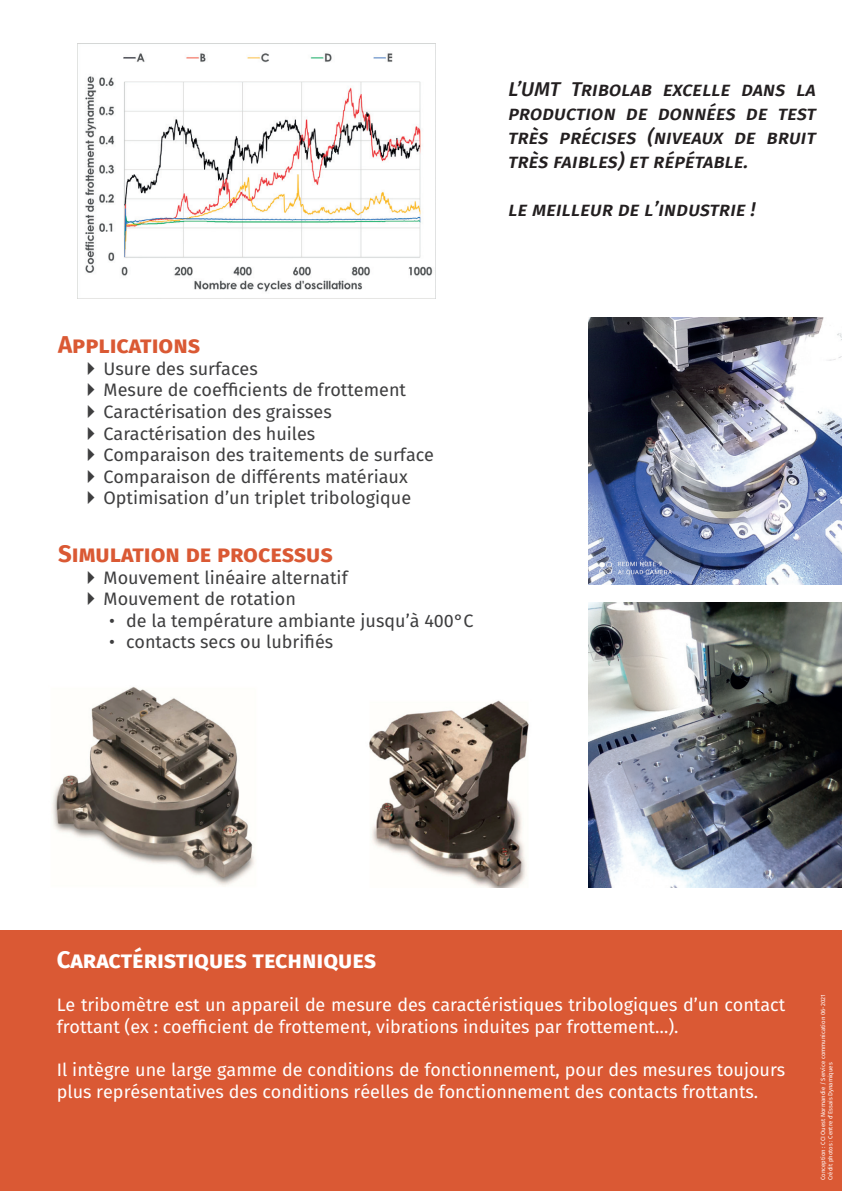
<style>
.page{position:relative;width:842px;height:1191px;background:#fff}
.page>*{position:absolute;margin:0;border:0;box-sizing:border-box;transform-origin:0 0}
.t1{font:700 24px "Fira Sans";color:#da5934}
.t2{font:700 24px "Fira Sans";color:#fff}
.t3{font:italic 500 20px/24px "Fira Sans";color:#231f20;text-align:justify}
.t4{font:18px/21.6px "Fira Sans";color:#3e3e3f}
.t5{font:18px/21.6px "Fira Sans";color:#fff}
.t6{font:6px/7.2px "Fira Sans";color:#fff}
</style>
<div class="page">
<div style="left:0;top:930px;width:842px;height:261px;background:#da5934"></div>
<img style="left:588px;top:317px;width:254px;height:267px">
<img style="left:78px;top:44px;width:358px;height:255px">
<img style="left:588px;top:603px;width:254px;height:284px">
<img style="left:369px;top:700px;width:160px;height:187px">
<img style="left:52px;top:687px;width:203px;height:199px">
<p class="t3" style="left:507px;top:76px;width:314px">L’UMT Tribolab excelle dans la production de données de test très précises (niveaux de bruit très faibles)etrépétable.</p>
<p class="t3" style="left:507px;top:196px;width:254px">lemeilleur del’industrie!</p>
<h1 class="t1" style="left:58px;top:324px;width:144px">Applications</h1>
<p class="t4" style="left:103px;top:357px;width:332px">Usure des surfaces<br>Mesure de coefficients de frottement Caractérisation des graisses Caractérisation des huiles<br>Comparaison des traitements de surface Comparaison de différents matériaux Optimisation d’un triplet tribologique</p>
<h1 class="t1" style="left:58px;top:533px;width:276px">Simulation de processus</h1>
<p class="t4" style="left:103px;top:566px;width:246px">Mouvement linéaire alternatif<br>Mouvement de rotation</p>
<p class="t4" style="left:109px;top:609px;width:366px">• de la température ambiante jusqu’à 400°C</p>
<p class="t4" style="left:109px;top:631px;width:226px">• contacts secs ou lubrifiés</p>
<h1 class="t2" style="left:57px;top:939px;width:321px">Caractéristiques techniques</h1>
<p class="t5" style="left:57px;top:994px;width:730px">Le tribomètre est un appareil de mesure des caractéristiques tribologiques d’un contact frottant (ex : coefficient de frottement, vibrations induites par frottement…).</p>
<p class="t5" style="left:57px;top:1059px;width:730px">Il intègre une large gamme de conditions de fonctionnement, pour des mesures toujours plus représentatives des conditions réelles de fonctionnement des contacts frottants.</p>
<p class="t6" style="left:819px;top:1180px;width:187px;rotate:-90deg">Conception : CCI Ouest Normandie / Service communication 06-2021<br>Crédit photos : Centre d’Essais Dynamiques</p>
</div>
